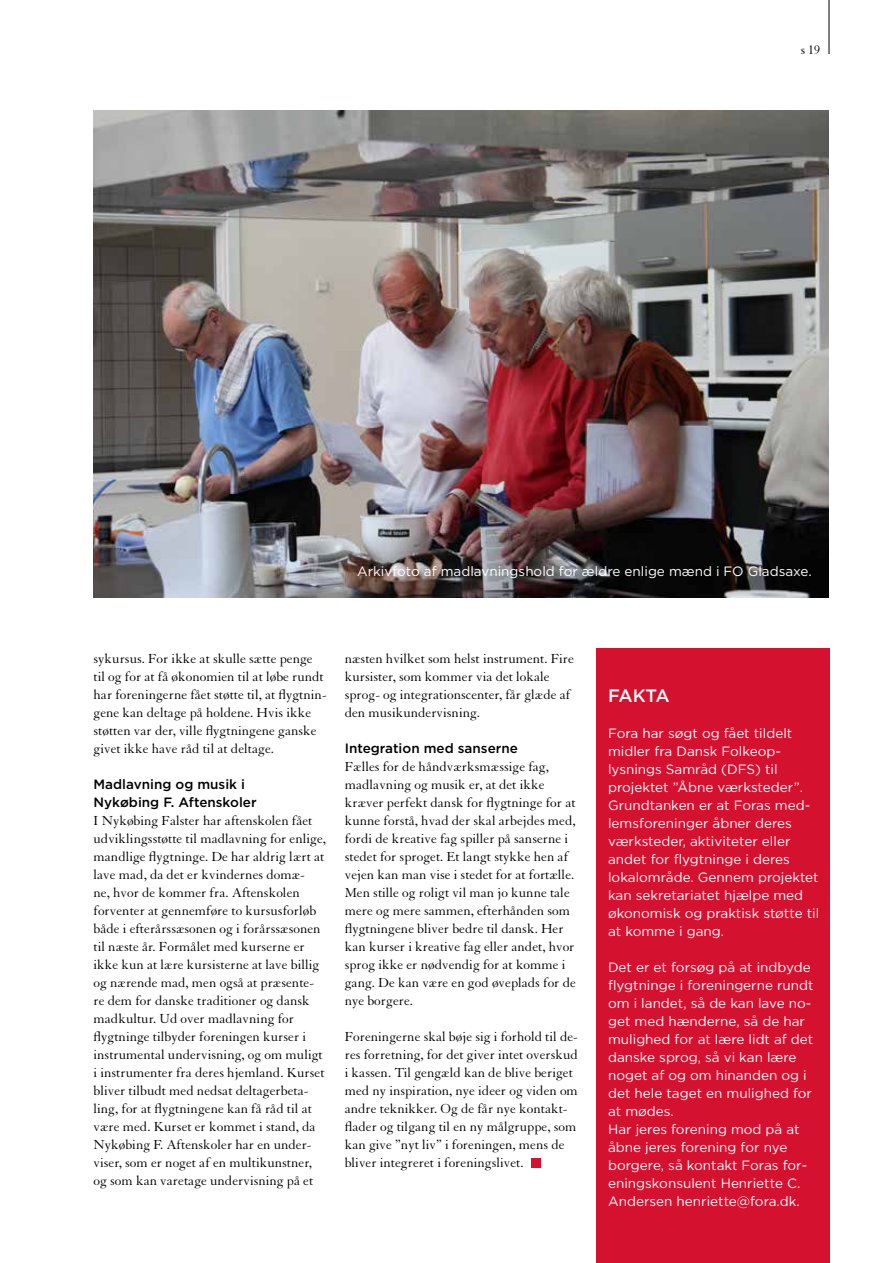
<style>
.page{position:relative;width:893px;height:1263px;background:#fff}
.page>*{position:absolute;margin:0;border:0;box-sizing:border-box;transform-origin:0 0}
.t1{font:500 18px "Gotham Pro";letter-spacing:-.045em;color:#fff}
.t2{font:14.25px/18px "Granjon LT Std";color:#000}
.t3{font:13.5px/18px "Gotham";color:#fff}
.t4{font:500 13.5px/18px "Gotham Pro";color:#000}
.t5{font:13.5px "Granjon LT Std";color:#000}
</style>
<div class="page">
<hr style="left:829px;top:0;width:1px;height:54px;background:#000">
<div style="left:596px;top:648px;width:233px;height:615px;background:#d51130"></div>
<div style="left:531px;top:1158px;width:10px;height:10px;background:#d51130"></div>
<img style="left:94px;top:111px;width:735px;height:486px">
<p class="t5" style="left:801px;top:42px;width:21px">s 19</p>
<p class="t3" style="left:357px;top:562px;width:456px">Arkivfoto af madlavningshold for ældre enlige mænd i FO Gladsaxe.</p>
<p class="t2" style="left:94px;top:650px;width:235px">sykursus. For ikke at skulle sætte penge til og for at få økonomien til at løbe rundt har foreningerne fået støtte til, at flygtnin&shy;gene kan deltage på holdene. Hvis ikke støtten var der, ville flygtningene ganske givet ikke have råd til at deltage.</p>
<p class="t4" style="left:94px;top:775px;width:165px">Madlavning og musik i<br>Nykøbing F. Aftenskoler</p>
<p class="t2" style="left:94px;top:812px;width:234px">I Nykøbing Falster har aftenskolen fået udviklingsstøtte til madlavning for enlige, mandlige flygtninge. De har aldrig lært at lave mad, da det er kvindernes domæ-<br>ne, hvor de kommer fra. Aftenskolen forventer at gennemføre to kursusforløb både i efterårssæsonen og i forårssæsonen til næste år. Formålet med kurserne er ikke kun at lære kursisterne at lave billig og nærende mad, men også at præsente&shy;re dem for danske traditioner og dansk madkultur. Ud over madlavning for flygtninge tilbyder foreningen kurser i instrumental undervisning, og om muligt i instrumenter fra deres hjemland. Kurset bliver tilbudt med nedsat deltagerbeta&shy;ling, for at flygtningene kan få råd til at være med. Kurset er kommet i stand, da Nykøbing F. Aftenskoler har en under&shy;viser, som er noget af en multikunstner, og som kan varetage undervisning på et</p>
<p class="t2" style="left:345px;top:650px;width:231px">næsten hvilket som helst instrument. Fire kursister, som kommer via det lokale sprog- og integrationscenter, får glæde af den musikundervisning.</p>
<p class="t4" style="left:345px;top:739px;width:175px">Integration med sanserne</p>
<p class="t2" style="left:345px;top:758px;width:233px">Fælles for de håndværksmæssige fag, madlavning og musik er, at det ikke kræver perfekt dansk for flygtninge for at kunne forstå, hvad der skal arbejdes med, fordi de kreative fag spiller på sanserne i stedet for sproget. Et langt stykke hen af vejen kan man vise i stedet for at fortælle.<br>Men stille og roligt vil man jo kunne tale mere og mere sammen, efterhånden som flygtningene bliver bedre til dansk. Her kan kurser i kreative fag eller andet, hvor sprog ikke er nødvendig for at komme i gang. De kan være en god øveplads for de nye borgere.</p>
<p class="t2" style="left:345px;top:1028px;width:235px">Foreningerne skal bøje sig i forhold til de&shy;res forretning, for det giver intet overskud i kassen. Til gengæld kan de blive beriget med ny inspiration, nye ideer og viden om andre teknikker. Og de får nye kontakt&shy;flader og tilgang til en ny målgruppe, som kan give ”nyt liv” i foreningen, mens de bliver integreret i foreningslivet.</p>
<p class="t1" style="left:608px;top:685px;width:63px">FAKTA</p>
<p class="t3" style="left:608px;top:724px;width:213px">Fora har søgt og fået tildelt midler fra Dansk Folkeop&shy;lysnings Samråd (DFS) til projektet ”Åbne værksteder”.<br>Grundtanken er at Foras med&shy;lemsforeninger åbner deres værksteder, aktiviteter eller andet for flygtninge i deres lokalområde. Gennem projektet kan sekretariatet hjælpe med økonomisk og praktisk støtte til at komme i gang.</p>
<p class="t3" style="left:608px;top:958px;width:207px">Det er et forsøg på at indbyde flygtninge i foreningerne rundt om i landet, så de kan lave no&shy;get med hænderne, så de har mulighed for at lære lidt af det danske sprog, så vi kan lære noget af og om hinanden og i det hele taget en mulighed for at mødes.<br>Har jeres forening mod på at åbne jeres forening for nye borgere, så kontakt Foras for&shy;eningskonsulent Henriette C.<br>Andersen henriette@fora.dk.</p>
</div>
